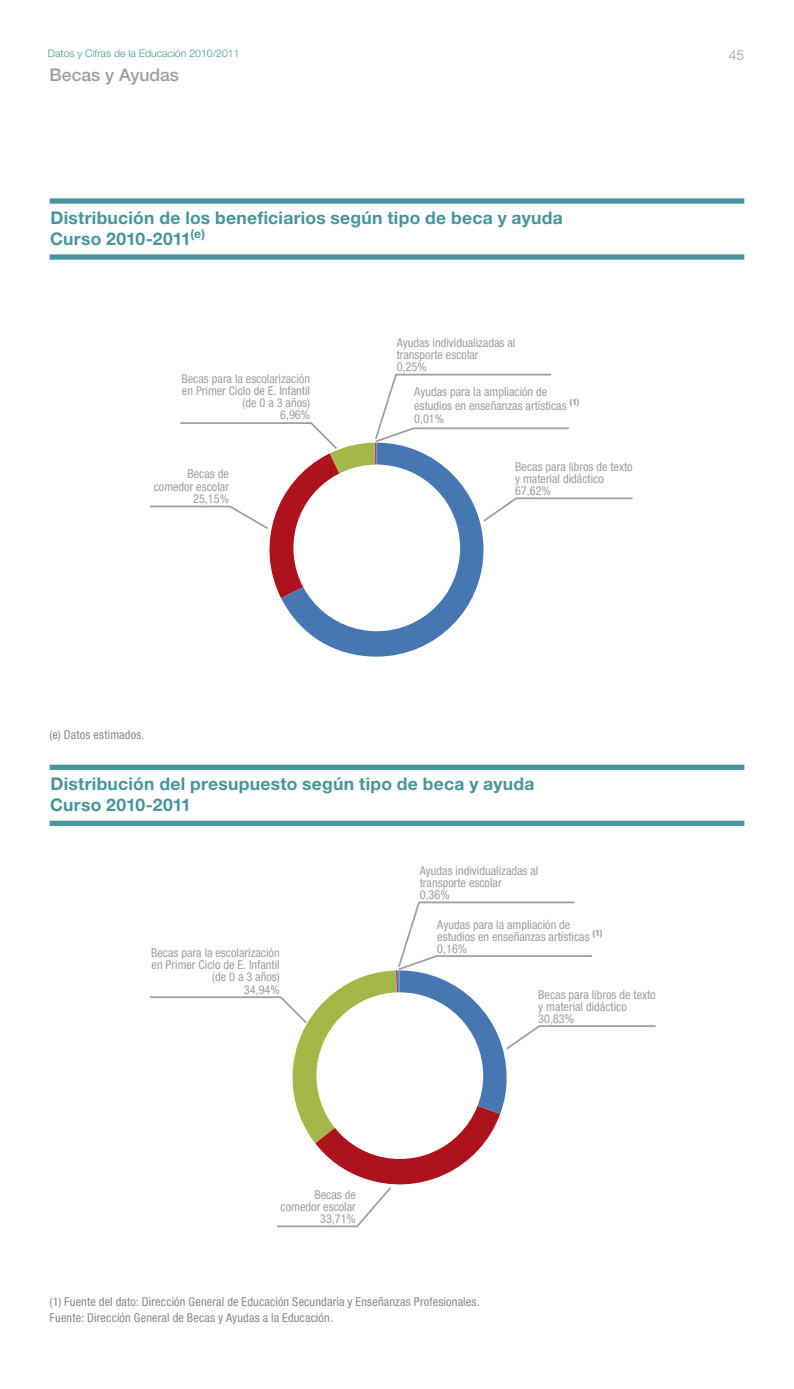
<style>
.page{position:relative;width:794px;height:1389px;background:#fff}
.page>*{position:absolute;margin:0;border:0;box-sizing:border-box;transform-origin:0 0}
.t1{font:700 17.5px/21px "Helvetica Neue LT Std";letter-spacing:.015em;color:#46949d}
.t2{font:500 17.5px "Helvetica Neue LT Std";color:#9c9e9f}
.t3{font:300 14px "Helvetica Neue LT Std";color:#9c9e9f}
.t4{font:condensed 12.25px/12.2px "Helvetica Neue LT Std";color:#9c9e9f}
.t5{font:condensed 12.25px/15.8px "Helvetica Neue LT Std";letter-spacing:.015em;color:#87888a}
.t6{font:300 10.5px "Helvetica Neue LT Std";color:#46949d}
</style>
<div class="page">
<div style="left:50px;top:198px;width:694px;height:6px;background:#46949d"></div>
<div style="left:50px;top:254px;width:694px;height:6px;background:#46949d"></div>
<div style="left:50px;top:765px;width:694px;height:5px;background:#46949d"></div>
<div style="left:50px;top:821px;width:694px;height:5px;background:#46949d"></div>
<svg style="left:150px;top:373px;width:483px;height:284px"></svg>
<svg style="left:150px;top:901px;width:506px;height:327px"></svg>
<p class="t6" style="left:48px;top:47px;width:193px">Datos y Cifras de la Educación 2010/2011</p>
<p class="t3" style="left:729px;top:46px;width:17px">45</p>
<h1 class="t2" style="left:50px;top:64px;width:131px">Becas y Ayudas</h1>
<h1 class="t1" style="left:50px;top:206px;width:514px">Distribución de los beneficiarios según tipo de beca y ayuda<br>Curso 2010-2011<sup>(e)</sup></h1>
<p class="t4" style="left:181px;top:372px;width:130px;text-align:right">Becas para la escolarización en Primer Ciclo de E. Infantil (de 0 a 3 años)<br>6,96%</p>
<p class="t4" style="left:154px;top:468px;width:77px;text-align:right">Becas de comedor escolar<br>25,15%</p>
<p class="t4" style="left:397px;top:336px;width:120px">Ayudas individualizadas al transporte escolar<br>0,25%</p>
<p class="t4" style="left:414px;top:384px;width:167px;line-height:14.7px">Ayudas para la ampliación de estudios en enseñanzas artísticas <sup>(1)</sup></p>
<p class="t4" style="left:414px;top:412px;width:31px">0,01%</p>
<p class="t4" style="left:515px;top:460px;width:119px">Becas para libros de texto y material didáctico<br>67,62%</p>
<p class="t5" style="left:50px;top:726px;width:96px">(e) Datos estimados.</p>
<h1 class="t1" style="left:50px;top:773px;width:486px">Distribución del presupuesto según tipo de beca y ayuda<br>Curso 2010-2011</h1>
<p class="t4" style="left:151px;top:946px;width:130px;text-align:right">Becas para la escolarización en Primer Ciclo de E. Infantil (de 0 a 3 años)<br>34,94%</p>
<p class="t4" style="left:420px;top:864px;width:120px">Ayudas individualizadas al transporte escolar<br>0,36%</p>
<p class="t4" style="left:437px;top:918px;width:167px">Ayudas para la ampliación de estudios en enseñanzas artísticas <sup>(1)<br></sup>0,16%</p>
<p class="t4" style="left:538px;top:988px;width:119px">Becas para libros de texto y material didáctico<br>30,83%</p>
<p class="t4" style="left:281px;top:1188px;width:77px;text-align:right">Becas de comedor escolar<br>33,71%</p>
<p class="t5" style="left:50px;top:1293px;width:431px">(1) Fuente del dato: Dirección General de Educación Secundaria y Enseñanzas Profesionales.<br>Fuente: Dirección General de Becas y Ayudas a la Educación.</p>
</div>
